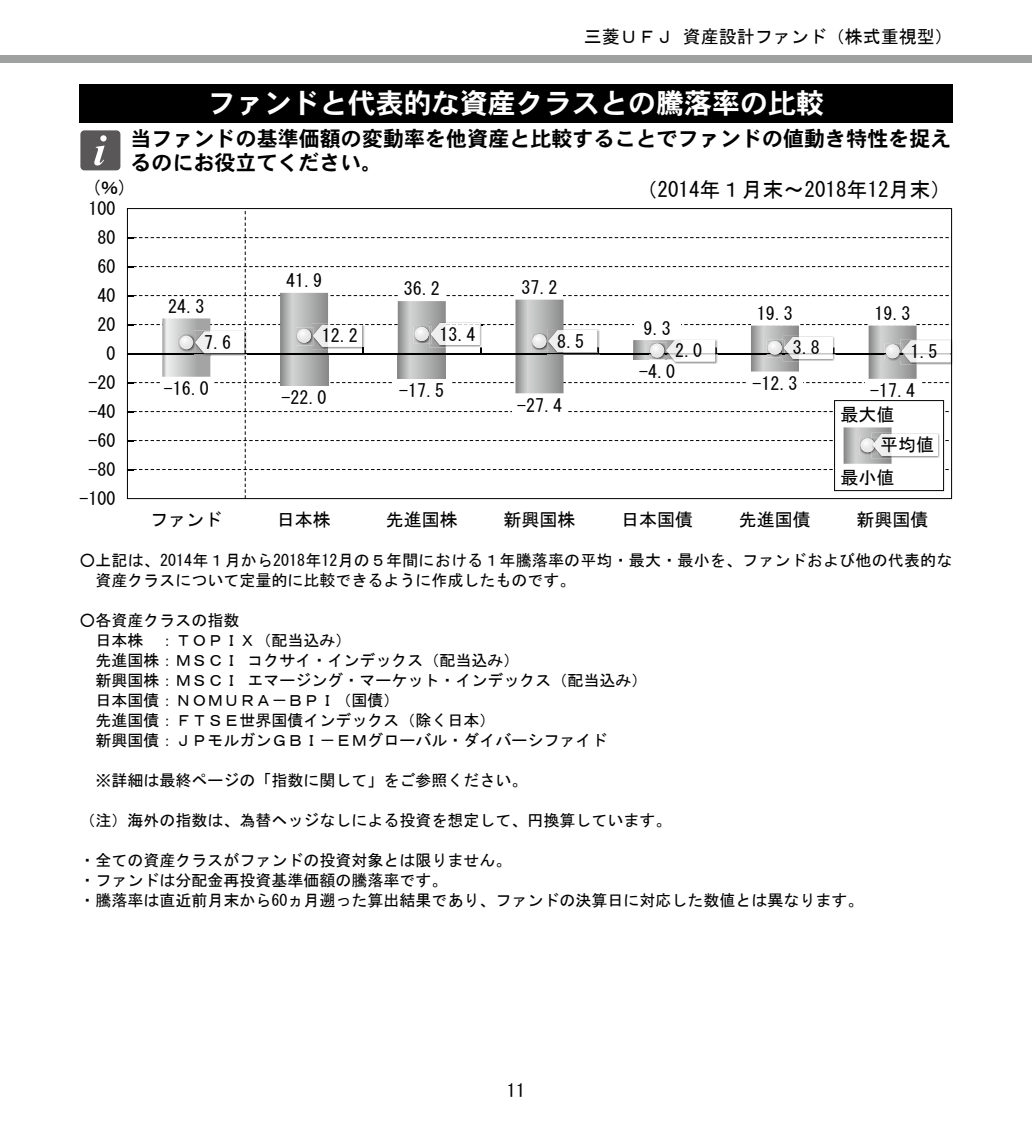
<style>
.page{position:relative;width:1032px;height:1134px;background:#fff}
.page>*{position:absolute;margin:0;border:0;box-sizing:border-box;transform-origin:0 0}
.t1{font:28px "DFHS Gothic W7 WIN RKSJ H";color:#fff}
.t2{font:21px/24px "DFHS Gothic W7 WIN RKSJ H";color:#000}
.t3{font:21px "MS Gothic";color:#000}
.t4{font:18px/30.4px "MS Gothic";color:#000}
.t5{font:16px/20px "MS Gothic";color:#000}
</style>
<div class="page">
<div style="left:0;top:56px;width:1032px;height:7px;background:#9fa0a0"></div>
<div style="left:79px;top:84px;width:873px;height:38px;background:#000"></div>
<div style="left:80px;top:130px;width:40px;height:40px;background:#595757;border-radius:4px"></div>
<svg style="left:94px;top:135px;width:13px;height:30px"></svg>
<img style="left:952px;top:339px;width:1px;height:26px">
<svg style="left:127px;top:211px;width:825px;height:288px"></svg>
<p class="t4" style="left:584px;top:21px;width:370px">三菱ＵＦＪ 資産設計ファンド（株式重視型）</p>
<p class="t4" style="left:91px;top:172px;width:37px">(％)</p>
<p class="t4" style="left:88px;top:193px;width:28px">100</p>
<p class="t4" style="left:97px;top:222px;width:19px">80</p>
<p class="t4" style="left:97px;top:251px;width:19px">60</p>
<p class="t4" style="left:97px;top:280px;width:19px">40</p>
<p class="t4" style="left:97px;top:309px;width:19px">20</p>
<p class="t4" style="left:106px;top:338px;width:10px">0</p>
<p class="t4" style="left:88px;top:367px;width:28px">-20</p>
<p class="t4" style="left:88px;top:396px;width:28px">-40</p>
<p class="t4" style="left:88px;top:425px;width:28px">-60</p>
<p class="t4" style="left:88px;top:454px;width:28px">-80</p>
<p class="t4" style="left:79px;top:483px;width:37px">-100</p>
<h1 class="t1" style="left:208px;top:89px;width:617px">ファンドと代表的な資産クラスとの騰落率の比較</h1>
<h2 class="t2" style="left:130px;top:126px;width:822px">当ファンドの基準価額の変動率を他資産と比較することでファンドの値動き特性を捉えるのにお役立てください。</h2>
<p class="t4" style="left:168px;top:291px;width:37px">24.3</p>
<p class="t4" style="left:204px;top:327px;width:28px">7.6</p>
<p class="t4" style="left:164px;top:373px;width:46px">-16.0</p>
<p class="t4" style="left:286px;top:265px;width:37px">41.9</p>
<p class="t4" style="left:404px;top:274px;width:37px">36.2</p>
<p class="t4" style="left:521px;top:272px;width:37px">37.2</p>
<p class="t4" style="left:322px;top:321px;width:37px">12.2</p>
<p class="t4" style="left:439px;top:319px;width:37px">13.4</p>
<p class="t4" style="left:281px;top:382px;width:46px">-22.0</p>
<p class="t4" style="left:399px;top:376px;width:47px">-17.5</p>
<p class="t4" style="left:557px;top:326px;width:28px">8.5</p>
<p class="t4" style="left:517px;top:390px;width:46px">-27.4</p>
<h2 class="t3" style="left:636px;top:179px;width:316px">（2014年１月末～2018年12月末）</h2>
<p class="t4" style="left:644px;top:313px;width:28px">9.3</p>
<p class="t4" style="left:757px;top:298px;width:37px">19.3</p>
<p class="t4" style="left:874px;top:298px;width:37px">19.3</p>
<p class="t4" style="left:675px;top:335px;width:28px">2.0</p>
<p class="t4" style="left:793px;top:333px;width:28px">3.8</p>
<p class="t4" style="left:910px;top:336px;width:28px">1.5</p>
<p class="t4" style="left:639px;top:356px;width:37px">-4.0</p>
<p class="t4" style="left:752px;top:368px;width:46px">-12.3</p>
<p class="t4" style="left:870px;top:376px;width:46px">-17.4</p>
<p class="t4" style="left:880px;top:399px;width:55px;text-indent:-40px">最大値<br>平均値</p>
<p class="t4" style="left:840px;top:462px;width:55px">最小値</p>
<p class="t4" style="left:150px;top:504px;width:74px">ファンド</p>
<p class="t4" style="left:277px;top:504px;width:55px">日本株</p>
<p class="t4" style="left:386px;top:504px;width:73px">先進国株</p>
<p class="t4" style="left:503px;top:504px;width:73px">新興国株</p>
<p class="t4" style="left:621px;top:504px;width:73px">日本国債</p>
<p class="t4" style="left:739px;top:504px;width:73px">先進国債</p>
<p class="t4" style="left:856px;top:504px;width:73px">新興国債</p>
<p class="t5" style="left:95px;top:551px;width:858px;text-indent:-16px">○上記は、2014年１月から2018年12月の５年間における１年騰落率の平均・最大・最小を、ファンドおよび他の代表的な資産クラスについて定量的に比較できるように作成したものです。</p>
<p class="t5" style="left:95px;top:611px;width:553px;text-indent:-16px">○各資産クラスの指数<br>日本株　：ＴＯＰＩＸ（配当込み）<br>先進国株：ＭＳＣＩ コクサイ・インデックス（配当込み）<br>新興国株：ＭＳＣＩ エマージング・マーケット・インデックス（配当込み）日本国債：ＮＯＭＵＲＡ－ＢＰＩ（国債）<br>先進国債：ＦＴＳＥ世界国債インデックス（除く日本）<br>新興国債：ＪＰモルガンＧＢＩ－ＥＭグローバル・ダイバーシファイド</p>
<p class="t5" style="left:95px;top:771px;width:433px">※詳細は最終ページの「指数に関して」をご参照ください。</p>
<p class="t5" style="left:79px;top:811px;width:593px">（注）海外の指数は、為替ヘッジなしによる投資を想定して、円換算しています。</p>
<p class="t5" style="left:79px;top:851px;width:785px">・全ての資産クラスがファンドの投資対象とは限りません。<br>・ファンドは分配金再投資基準価額の騰落率です。<br>・騰落率は直近前月末から60ヵ月遡った算出結果であり、ファンドの決算日に対応した数値とは異なります。</p>
<p class="t4" style="left:507px;top:1075px;width:19px">11</p>
</div>
